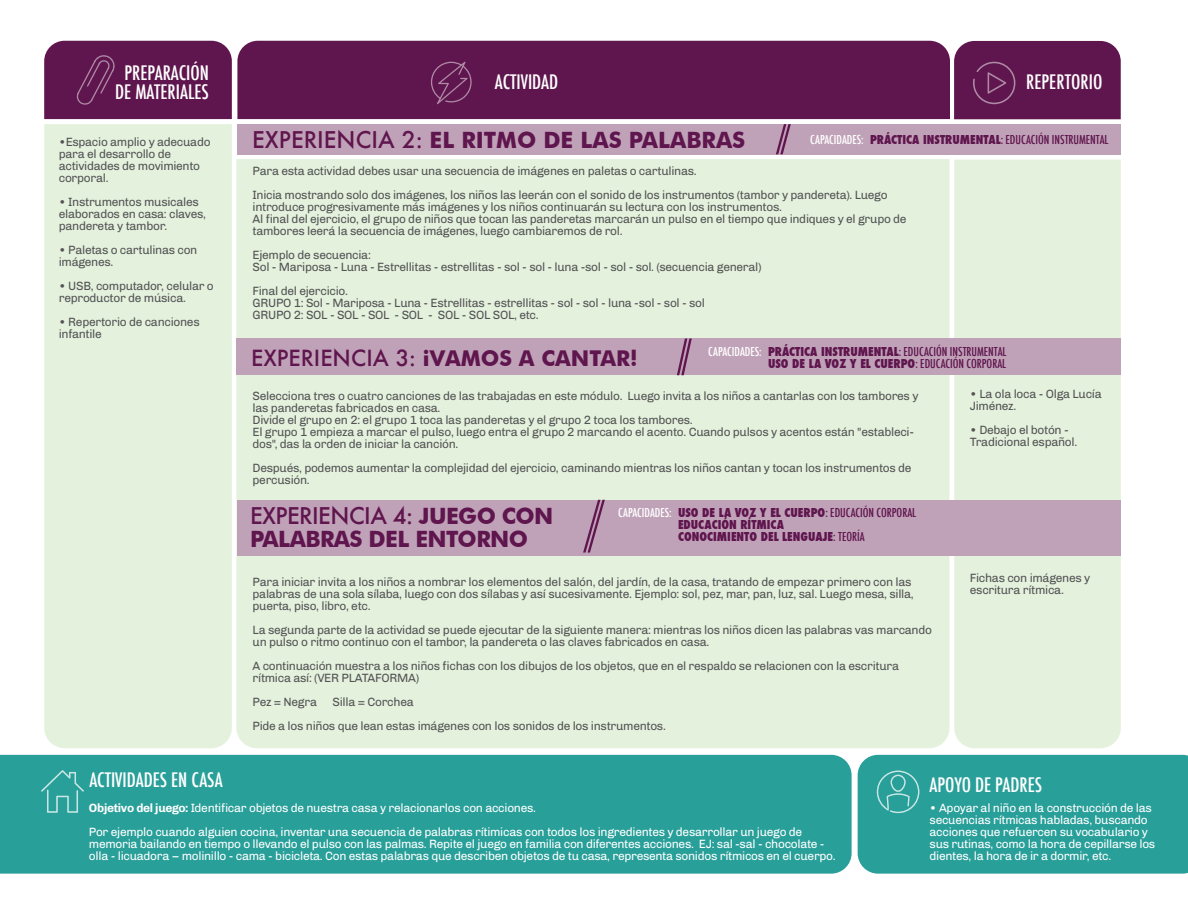
<style>
.page{position:relative;width:1188px;height:918px;background:#fff}
.page>*{position:absolute;margin:0;border:0;box-sizing:border-box;transform-origin:0 0}
.t1{font:700 22.5px "Futura BT";color:#5f154d}
.t2{font:500 22.5px "Futura";letter-spacing:-.025em;color:#5f154d}
.t3{font:700 22.5px "Futura BT";letter-spacing:-.025em;color:#5f154d}
.t4{font:700 21.75px "Futura BT";color:#5f154d}
.t5{font:500 condensed 19.5px/19.5px "Futura";color:#fff;text-align:center}
.t6{font:12px/12px "Chivo";letter-spacing:-.025em;color:#535355}
.t7{font:12px/12px "Chivo";letter-spacing:-.025em;color:#fff}
.t8{font:500 condensed 12px/12px "Futura";color:#5f154d;text-align:right}
.t9{font:800 condensed 12px/12px "Futura";color:#5f154d}
.s1{font-family:"Futura";font-weight:500}
.s2{color:#fff}
.s3{font-weight:800}
.s4{font-family:"Futura BT";font-weight:700}
.s5{font-weight:500;color:#fff}
.s6{font-weight:500}
.s7{font-weight:700}
</style>
<div class="page">
<div style="left:954px;top:160px;width:167px;height:588px;background:#e4f1dc"></div>
<div style="left:236px;top:159px;width:714px;height:589px;background:#e4f1dc"></div>
<div style="left:238px;top:500px;width:883px;height:55px;background:#c0a2b8"></div>
<div style="left:237px;top:124px;width:884px;height:30px;background:#c0a2b8"></div>
<div style="left:237px;top:41px;width:713px;height:78px;background:#5f154d"></div>
<div style="left:44px;top:41px;width:188px;height:78px;background:#5f154d"></div>
<svg style="left:431px;top:62px;width:41px;height:42px;background:#6c295c"></svg>
<div style="left:954px;top:41px;width:167px;height:78px;background:#5f154d"></div>
<div style="left:44px;top:124px;width:188px;height:624px;background:#e4f1dc"></div>
<div style="left:0;top:755px;width:852px;height:119px;background:#299f99"></div>
<svg style="left:41px;top:770px;width:43px;height:43px;background:#40a9a3"></svg>
<div style="left:236px;top:339px;width:885px;height:36px;background:#c0a2b8"></div>
<svg style="left:677px;top:339px;width:15px;height:36px"></svg>
<svg style="left:776px;top:124px;width:15px;height:30px"></svg>
<svg style="left:583px;top:500px;width:22px;height:53px"></svg>
<div style="left:858px;top:755px;width:330px;height:119px;background:#299f99"></div>
<h3 class="t5" style="left:115px;top:63px;width:95px">PREPARACIÓN<br>DE MATERIALES</h3>
<p class="t6" style="left:59px;top:136px;width:153px">•Espacio amplio y adecuado para el desarrollo de actividades de movimiento corporal.</p>
<p class="t6" style="left:59px;top:196px;width:149px">• Instrumentos musicales elaborados en casa: claves, pandereta y tambor.</p>
<p class="t6" style="left:59px;top:244px;width:140px">• Paletas o cartulinas con imágenes.</p>
<p class="t6" style="left:59px;top:280px;width:157px">• USB, computador, celular o reproductor de música.</p>
<p class="t6" style="left:59px;top:316px;width:142px">• Repertorio de canciones infantile</p>
<h3 class="t5" style="left:495px;top:72px;width:65px">ACTIVIDAD</h3>
<h3 class="t5" style="left:1026px;top:72px;width:78px">REPERTORIO</h3>
<h1 class="t1" style="left:252px;top:126px;width:495px"><span class="s1">EXPERIENCIA 2:</span> EL RITMO DE LAS PALABRAS</h1>
<p class="t8" style="left:810px;top:134px;width:300px"><span class="s2">CAPACIDADES:</span> <span class="s3">PRÁCTICA INSTRUMENTAL</span>: EDUCACIÓN INSTRUMENTAL</p>
<p class="t6" style="left:253px;top:159px;width:637px;line-height:24px">Para esta actividad debes usar una secuencia de imágenes en paletas o cartulinas.<br>Inicia mostrando solo dos imágenes, los niños las leerán con el sonido de los instrumentos (tambor y pandereta). Luego</p>
<p class="t6" style="left:253px;top:201px;width:656px">introduce progresivamente más imágenes y los niños continuarán su lectura con los instrumentos.<br>Al final del ejercicio, el grupo de niños que tocan las panderetas marcarán un pulso en el tiempo que indiques y el grupo de tambores leerá la secuencia de imágenes, luego cambiaremos de rol.</p>
<p class="t6" style="left:253px;top:249px;width:511px">Ejemplo de secuencia:<br>Sol - Mariposa - Luna - Estrellitas - estrellitas - sol - sol - luna -sol - sol - sol. (secuencia general)</p>
<p class="t6" style="left:253px;top:285px;width:454px">Final del ejercicio.<br>GRUPO 1: Sol - Mariposa - Luna - Estrellitas - estrellitas - sol - sol - luna -sol - sol - sol<br>GRUPO 2: SOL - SOL - SOL - SOL - SOL - SOL SOL, etc.</p>
<h2 class="t4" style="left:251px;top:345px;width:388px"><span class="s1">EXPERIENCIA 3:</span> ¡VAMOS A CANTAR!</h2>
<p class="t8" style="left:708px;top:345px;width:300px"><span class="s2">CAPACIDADES:</span> <span class="s3">PRÁCTICA INSTRUMENTAL</span>: EDUCACIÓN INSTRUMENTAL<br><span class="s3">USO DE LA VOZ Y EL CUERPO</span>: EDUCACIÓN CORPORAL</p>
<p class="t6" style="left:253px;top:390px;width:667px">Selecciona tres o cuatro canciones de las trabajadas en este módulo. Luego invita a los niños a cantarlas con los tambores y las panderetas fabricados en casa.<br>Divide el grupo en 2: el grupo 1 toca las panderetas y el grupo 2 toca los tambores.<br>El grupo 1 empieza a marcar el pulso, luego entra el grupo 2 marcando el acento. Cuando pulsos y acentos están "estableci&shy;dos", das la orden de iniciar la canción.</p>
<p class="t6" style="left:253px;top:462px;width:660px">Después, podemos aumentar la complejidad del ejercicio, caminando mientras los niños cantan y tocan los instrumentos de percusión.</p>
<h1 class="t2" style="left:250px;top:501px;width:305px">EXPERIENCIA 4: <span class="s4">JUEGO CON</span></h1>
<h1 class="t3" style="left:250px;top:525px;width:280px">PALABRAS DEL ENTORNO</h1>
<p class="t9" style="left:678px;top:507px;width:240px;text-indent:-60px"><span class="s5">CAPACIDADES:</span> USO DE LA VOZ Y EL CUERPO<span class="s6">: EDUCACIÓN CORPORAL<br></span>EDUCACIÓN RÍTMICA<br>CONOCIMIENTO DEL LENGUAJE<span class="s6">: TEORÍA</span></p>
<p class="t6" style="left:253px;top:576px;width:663px">Para iniciar invita a los niños a nombrar los elementos del salón, del jardín, de la casa, tratando de empezar primero con las palabras de una sola sílaba, luego con dos sílabas y así sucesivamente. Ejemplo: sol, pez, mar, pan, luz, sal. Luego mesa, silla, puerta, piso, libro, etc.</p>
<p class="t6" style="left:253px;top:624px;width:681px">La segunda parte de la actividad se puede ejecutar de la siguiente manera: mientras los niños dicen las palabras vas marcando un pulso o ritmo continuo con el tambor, la pandereta o las claves fabricados en casa.</p>
<p class="t6" style="left:253px;top:660px;width:648px">A continuación muestra a los niños fichas con los dibujos de los objetos, que en el respaldo se relacionen con la escritura rítmica así: (VER PLATAFORMA)</p>
<p class="t6" style="left:253px;top:696px;width:66px">Pez = Negra</p>
<p class="t6" style="left:253px;top:690px;width:415px;line-height:24px;text-indent:80px">Silla = Corchea<br>Pide a los niños que lean estas imágenes con los sonidos de los instrumentos.</p>
<p class="t6" style="left:970px;top:388px;width:133px">• La ola loca - Olga Lucía<br>Jiménez.</p>
<p class="t6" style="left:970px;top:424px;width:109px">• Debajo el botón -<br>Tradicional español.</p>
<p class="t6" style="left:970px;top:572px;width:122px">Fichas con imágenes y escritura rítmica.</p>
<h3 class="t5" style="left:89px;top:771px;width:135px">ACTIVIDADES EN CASA</h3>
<h3 class="t5" style="left:930px;top:775px;width:114px">APOYO DE PADRES</h3>
<p class="t7" style="left:89px;top:796px;width:715px;line-height:24px"><span class="s7">Objetivo del juego:</span> Identificar objetos de nuestra casa y relacionarlos con acciones.<br>Por ejemplo cuando alguien cocina, inventar una secuencia de palabras rítimicas con todos los ingredientes y desarrollar un juego de</p>
<p class="t7" style="left:89px;top:838px;width:748px">memoria bailando en tiempo o llevando el pulso con las palmas. Repite el juego en familia con diferentes acciones. EJ: sal -sal - chocolate - olla - licuadora – molinillo - cama - bicicleta. Con estas palabras que describen objetos de tu casa, representa sonidos rítmicos en el cuerpo.</p>
<p class="t7" style="left:930px;top:801px;width:227px">• Apoyar al niño en la construcción de las secuencias rítmicas habladas, buscando acciones que refuercen su vocabulario y sus rutinas, como la hora de cepillarse los dientes, la hora de ir a dormir, etc.</p>
</div>
